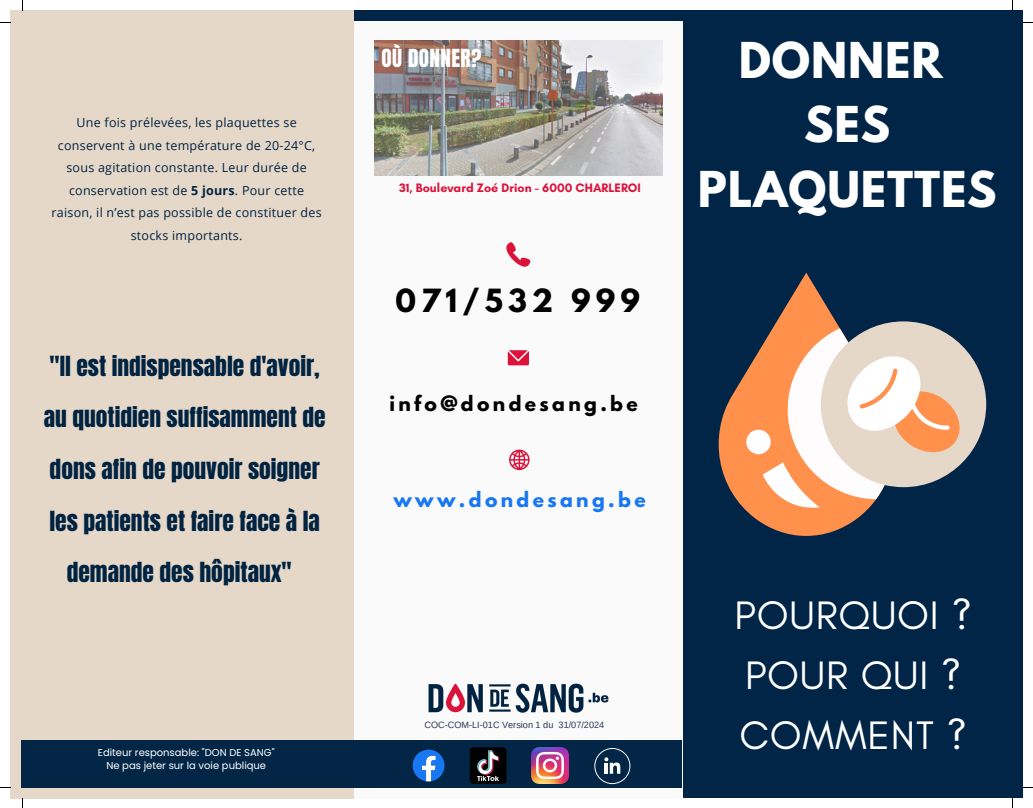
<style>
.page{position:relative;width:1033px;height:808px;background:#fff}
.page>*{position:absolute;margin:0;border:0;box-sizing:border-box;transform-origin:0 0}
.t1{font:700 43.75px/64.8px "League Spartan";letter-spacing:.02em;color:#fff;text-align:center}
.t2{font:40.5px/60px "Glacial Indifference";letter-spacing:.02em;color:#fff}
.t3{font:700 28.25px "League Spartan";letter-spacing:.18em;color:#000}
.t4{font:23.5px/51.5px "Anton";color:#002341;text-align:center}
.t5{font:21.12px "Anton";letter-spacing:.02em;color:#fff}
.t6{font:700 18.75px "League Spartan";letter-spacing:.18em;color:#000}
.t7{font:700 18.75px "League Spartan";letter-spacing:.18em;color:#1877f2}
.t8{font:12.5px/22.5px "Open Sans";letter-spacing:.02em;color:#002341;text-align:center}
.t9{font:700 12.5px "Glacial Indifference";color:#db133b}
.t10{font:10px "Poppins";color:#fff}
.t11{font:9.12px "Arimo";color:#2f3959}
.s1{font-weight:700}
</style>
<div class="page">
<div style="left:10px;top:10px;width:1013px;height:788px;background:#002547"></div>
<div style="left:351px;top:21px;width:331px;height:777px;background:#fafafa"></div>
<div style="left:10px;top:10px;width:344px;height:788px;background:#e6d8c9"></div>
<img style="left:374px;top:41px;width:288px;height:135px">
<svg style="left:506px;top:242px;width:24px;height:25px"></svg>
<svg style="left:508px;top:350px;width:21px;height:15px"></svg>
<svg style="left:509px;top:449px;width:20px;height:21px"></svg>
<img style="left:428px;top:683px;width:181px;height:30px">
<div style="left:22px;top:740px;width:659px;height:48px;background:#032647"></div>
<svg style="left:412px;top:749px;width:32px;height:32px"></svg>
<img style="left:532px;top:747px;width:36px;height:36px">
<div style="left:470px;top:747px;width:36px;height:36px;background:#010101;border-radius:4px"></div>
<svg style="left:477px;top:750px;width:22px;height:31px"></svg>
<svg style="left:594px;top:748px;width:36px;height:36px"></svg>
<svg style="left:718px;top:272px;width:151px;height:264px"></svg>
<div style="left:746px;top:429px;width:24px;height:25px;background:#fefefe;border-radius:50%"></div>
<svg style="left:762px;top:321px;width:224px;height:187px;background:#d2b7a6"></svg>
<h1 class="t8" style="left:52px;top:111px;width:272px">Une fois prélevées, les plaquettes se conservent à une température de 20-24°C, sous agitation constante. Leur durée de conservation est de <span class="s1">5 jours</span>. Pour cette raison, il n’est pas possible de constituer des stocks importants.</h1>
<p class="t4" style="left:44px;top:340px;width:283px">"Il est indispensable d'avoir, au quotidien suffisamment de dons afin de pouvoir soigner les patients et faire face à la demande des hôpitaux"</p>
<h6 class="t10" style="left:98px;top:745px;width:178px">Editeur responsable: "DON DE SANG"</h6>
<p class="t10" style="left:106px;top:758px;width:161px">Ne pas jeter sur la voie publique</p>
<p class="t5" style="left:381px;top:42px;width:102px">OÙ DONNER?</p>
<h5 class="t9" style="left:399px;top:180px;width:243px">31, Boulevard Zoé Drion - 6000 CHARLEROI</h5>
<p class="t3" style="left:395px;top:286px;width:246px">071/532 999</p>
<h3 class="t6" style="left:389px;top:394px;width:250px">info@dondesang.be</h3>
<h6 class="t7" style="left:393px;top:490px;width:254px">www.dondesang.be</h6>
<p class="t11" style="left:424px;top:719px;width:181px">COC-COM-LI-01C Version 1 du 31/07/2024</p>
<p class="t1" style="left:697px;top:33px;width:300px">DONNER<br>SES<br>PLAQUETTES</p>
<p class="t2" style="left:734px;top:585px;width:239px">POURQUOI ?<br>POUR QUI ?<br>COMMENT ?</p>
</div>
